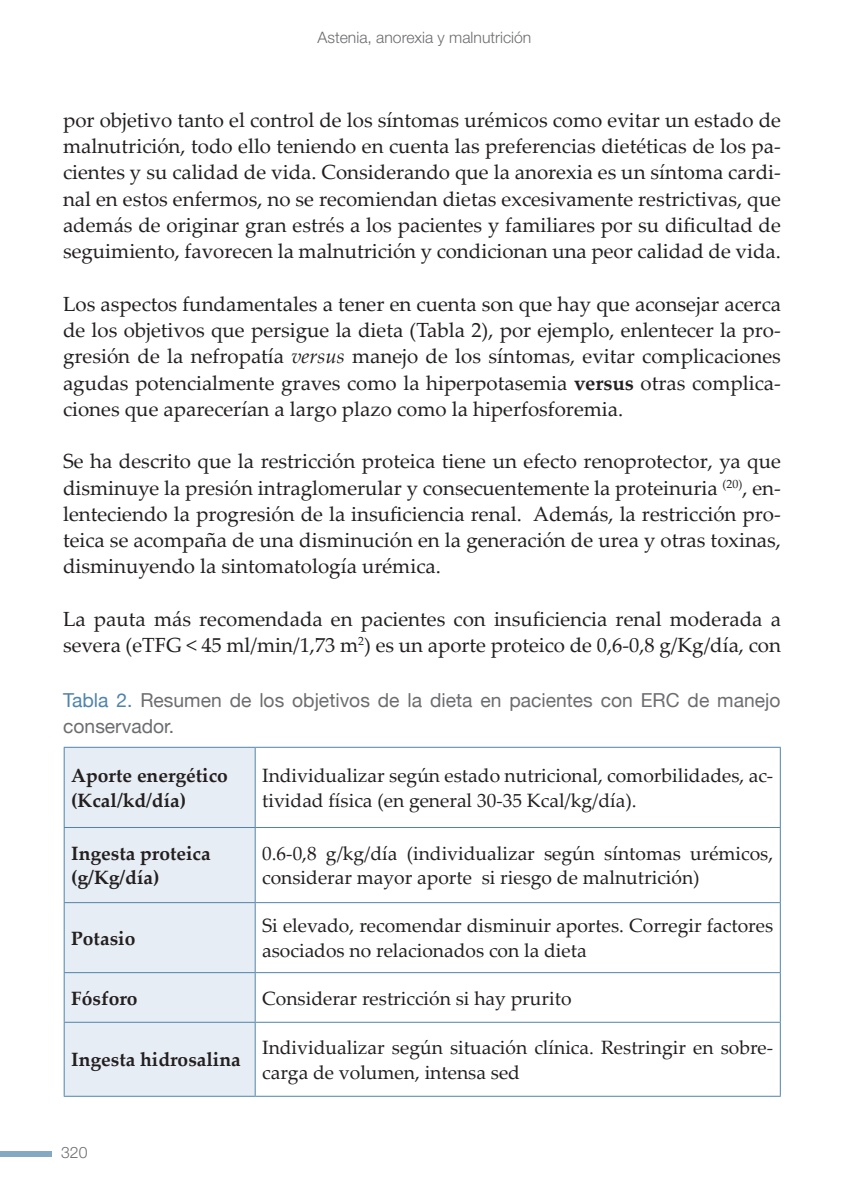
<style>
.page{position:relative;width:844px;height:1191px;background:#fff}
.page>*{position:absolute;margin:0;border:0;box-sizing:border-box;transform-origin:0 0}
.t1{font:20.47px/26.2px "Palatino Linotype";color:#231f20;text-align:justify}
.t2{font:19.25px/24.5px "Palatino Linotype";color:#231f20}
.t3{font:700 19.25px/24.5px "Palatino Linotype";color:#231f20}
.t4{font:19.25px/26.2px "Helvetica Neue";color:#6c6d70}
.t5{font:300 15.75px "Helvetica Neue LT Std";color:#6c6d70}
.s1{font-style:italic}
.s2{font-weight:700}
.s3{color:#5084aa}
</style>
<div class="page">
<div style="left:0;top:1151px;width:51px;height:5px;background:#84a9c3"></div>
<div style="left:65px;top:748px;width:190px;height:347px;background:#e7edf4"></div>
<svg style="left:256px;top:903px;width:523px;height:120px"></svg>
<hr style="left:64px;top:747px;width:191px;height:1px;background:#5084aa">
<hr style="left:64px;top:747px;width:1px;height:80px;background:#5084aa">
<hr style="left:255px;top:747px;width:525px;height:1px;background:#5084aa">
<hr style="left:255px;top:747px;width:1px;height:80px;background:#5084aa">
<hr style="left:779px;top:747px;width:1px;height:80px;background:#5084aa">
<hr style="left:64px;top:827px;width:191px;height:1px;background:#5084aa">
<hr style="left:64px;top:828px;width:1px;height:74px;background:#5084aa">
<hr style="left:255px;top:827px;width:525px;height:1px;background:#5084aa">
<hr style="left:255px;top:828px;width:1px;height:74px;background:#5084aa">
<hr style="left:779px;top:828px;width:1px;height:74px;background:#5084aa">
<hr style="left:64px;top:902px;width:191px;height:1px;background:#5084aa">
<hr style="left:64px;top:903px;width:1px;height:69px;background:#5084aa">
<hr style="left:255px;top:902px;width:525px;height:1px;background:#5084aa">
<hr style="left:255px;top:903px;width:1px;height:69px;background:#5084aa">
<hr style="left:779px;top:903px;width:1px;height:69px;background:#5084aa">
<hr style="left:64px;top:972px;width:191px;height:1px;background:#5084aa">
<hr style="left:64px;top:973px;width:1px;height:48px;background:#5084aa">
<hr style="left:255px;top:972px;width:525px;height:1px;background:#5084aa">
<hr style="left:255px;top:973px;width:1px;height:48px;background:#5084aa">
<hr style="left:779px;top:973px;width:1px;height:48px;background:#5084aa">
<hr style="left:64px;top:1021px;width:191px;height:1px;background:#5084aa">
<hr style="left:64px;top:1022px;width:1px;height:73px;background:#5084aa">
<hr style="left:255px;top:1021px;width:525px;height:1px;background:#5084aa">
<hr style="left:255px;top:1022px;width:1px;height:73px;background:#5084aa">
<hr style="left:779px;top:1022px;width:1px;height:73px;background:#5084aa">
<hr style="left:64px;top:1095px;width:191px;height:1px;background:#5084aa">
<hr style="left:255px;top:1095px;width:525px;height:1px;background:#5084aa">
<p class="t5" style="left:317px;top:27px;width:215px">Astenia, anorexia y malnutrición</p>
<p class="t1" style="left:63px;top:106px;width:719px">por objetivo tanto el control de los síntomas urémicos como evitar un estado de malnutrición, todo ello teniendo en cuenta las preferencias dietéticas de los pa&shy;cientes y su calidad de vida. Considerando que la anorexia es un síntoma cardi&shy;nal en estos enfermos, no se recomiendan dietas excesivamente restrictivas, que además de originar gran estrés a los pacientes y familiares por su dificultad de seguimiento, favorecen la malnutrición y condicionan una peor calidad de vida.</p>
<p class="t1" style="left:63px;top:290px;width:719px">Los aspectos fundamentales a tener en cuenta son que hay que aconsejar acerca de los objetivos que persigue la dieta (Tabla 2), por ejemplo, enlentecer la pro&shy;gresión de la nefropatía <span class="s1">versus</span> manejo de los síntomas, evitar complicaciones agudas potencialmente graves como la hiperpotasemia <span class="s2">versus</span> otras complica&shy;ciones que aparecerían a largo plazo como la hiperfosforemia.</p>
<p class="t1" style="left:63px;top:447px;width:719px">Se ha descrito que la restricción proteica tiene un efecto renoprotector, ya que disminuye la presión intraglomerular y consecuentemente la proteinuria <sup>(20)</sup>, en&shy;lenteciendo la progresión de la insuficiencia renal. Además, la restricción pro&shy;teica se acompaña de una disminución en la generación de urea y otras toxinas, disminuyendo la sintomatología urémica.</p>
<p class="t1" style="left:63px;top:605px;width:719px">La pauta más recomendada en pacientes con insuficiencia renal moderada a severa (eTFG &lt; 45 ml/min/1,73 m<sup>2</sup>) es un aporte proteico de 0,6-0,8 g/Kg/día, con</p>
<p class="t4" style="left:63px;top:688px;width:718px"><span class="s3">Tabla 2.</span> Resumen de los objetivos de la dieta en pacientes con ERC de manejo conservador.</p>
<p class="t3" style="left:71px;top:762px;width:158px">Aporte energético (Kcal/kd/día)</p>
<p class="t2" style="left:262px;top:762px;width:512px">Individualizar según estado nutricional, comorbilidades, ac&shy;tividad física (en general 30-35 Kcal/kg/día).</p>
<p class="t3" style="left:71px;top:840px;width:141px">Ingesta proteica (g/Kg/día)</p>
<p class="t2" style="left:262px;top:840px;width:512px">0.6-0,8 g/kg/día (individualizar según síntomas urémicos, considerar mayor aporte si riesgo de malnutrición)</p>
<p class="t3" style="left:71px;top:925px;width:66px">Potasio</p>
<p class="t2" style="left:262px;top:913px;width:512px">Si elevado, recomendar disminuir aportes. Corregir factores asociados no relacionados con la dieta</p>
<p class="t3" style="left:71px;top:985px;width:68px">Fósforo</p>
<p class="t2" style="left:262px;top:985px;width:311px">Considerar restricción si hay prurito</p>
<p class="t3" style="left:71px;top:1046px;width:171px">Ingesta hidrosalina</p>
<p class="t2" style="left:262px;top:1034px;width:512px">Individualizar según situación clínica. Restringir en sobre&shy;carga de volumen, intensa sed</p>
<p class="t5" style="left:61px;top:1142px;width:28px">320</p>
</div>
